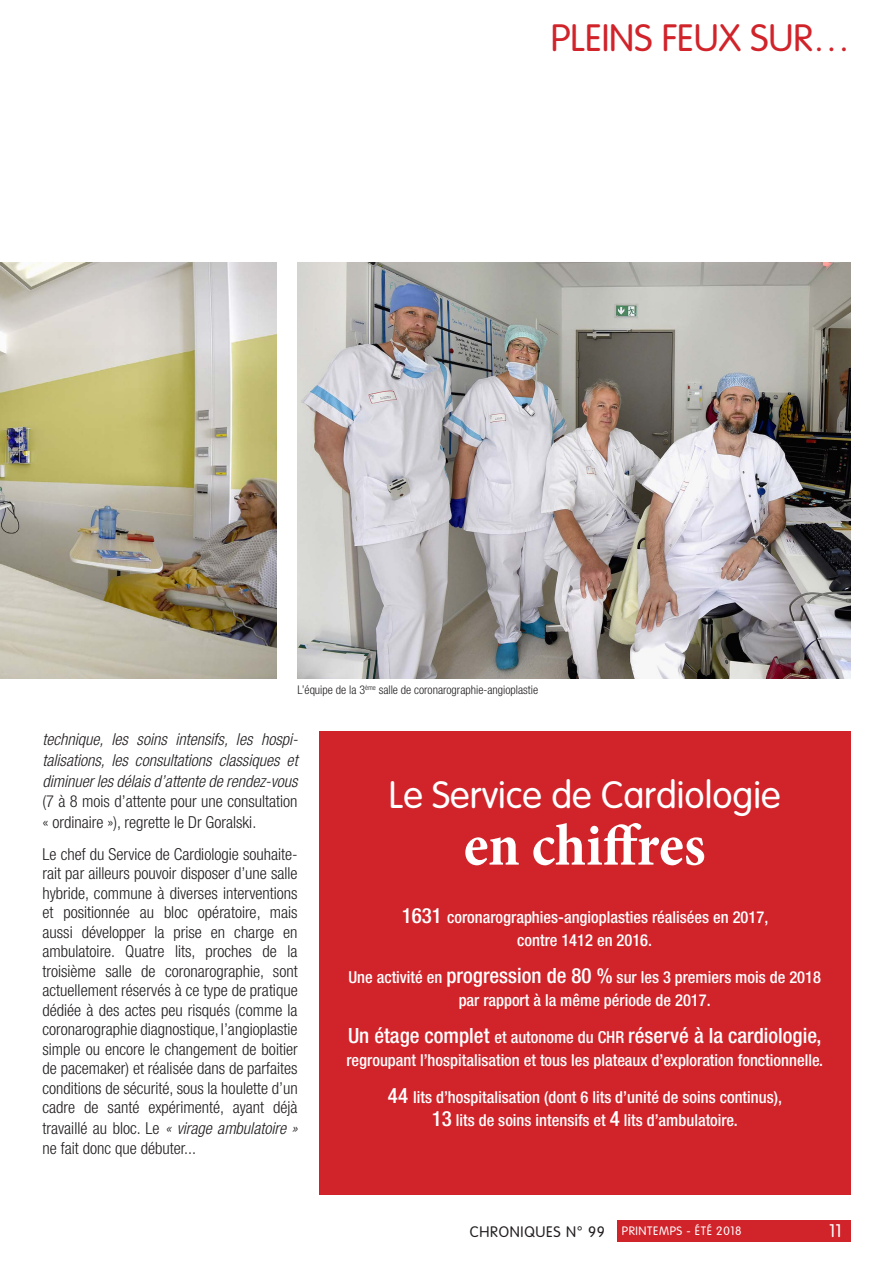
<style>
.page{position:relative;width:893px;height:1263px;background:#fff}
.page>*{position:absolute;margin:0;border:0;box-sizing:border-box;transform-origin:0 0}
.t1{font:700 condensed 60px "Minion Pro";color:#fff}
.t2{font:300 37.5px "VAG Rounded";color:#fff}
.t3{font:300 37.5px "VAG Rounded";color:#d1232a}
.t4{font:500 condensed 21px "Helvetica Neue";color:#fff}
.t5{font:300 18px "VAG Rounded";color:#fff}
.t6{font:300 condensed 16.5px/19.5px "Helvetica Neue";color:#231f20;text-align:justify}
.t7{font:500 condensed 16.5px "Helvetica Neue";color:#fff}
.t8{font:italic 300 condensed 16.5px/21px "Helvetica Neue";color:#231f20}
.t9{font:300 15px "VAG Rounded";letter-spacing:.05em;color:#231f20}
.t10{font:300 condensed 12px "Helvetica Neue";color:#231f20}
.t11{font:300 12px "VAG Rounded";letter-spacing:.05em;color:#fff}
.s1{font-style:normal}
.s2{font-style:italic}
.s3{font-size:21px}
.s4{font-size:16.5px}
</style>
<div class="page">
<div style="left:617px;top:1220px;width:233px;height:22px;background:#d1232a"></div>
<div style="left:319px;top:731px;width:531px;height:464px;background:#d1232a"></div>
<img style="left:0;top:262px;width:276px;height:417px">
<img style="left:298px;top:262px;width:552px;height:417px">
<p class="t3" style="left:551px;top:16px;width:301px">PLEINS FEUX SUR…</p>
<p class="t10" style="left:298px;top:683px;width:242px">L’équipe de la 3<sup>ème</sup> salle de coronarographie-angioplastie</p>
<p class="t8" style="left:43px;top:728px;width:257px">technique, les soins intensifs, les hospi&shy;talisations, les consultations classiques et</p>
<p class="t8" style="left:43px;top:771px;width:257px;line-height:19.5px">diminuer les délais d’attente de rendez-vous <span class="s1">(7 à 8 mois d’attente pour une consultation</span></p>
<p class="t6" style="left:43px;top:812px;width:215px">« ordinaire »), regrette le Dr Goralski.</p>
<p class="t6" style="left:43px;top:844px;width:257px">Le chef du Service de Cardiologie souhaite&shy;rait par ailleurs pouvoir disposer d’une salle hybride, commune à diverses interventions et positionnée au bloc opératoire, mais</p>
<p class="t6" style="left:43px;top:922px;width:257px">aussi développer la prise en charge en ambulatoire. Quatre lits, proches de la troisième salle de coronarographie, sont actuellement réservés à ce type de pratique dédiée à des actes peu risqués (comme la coronarographie diagnostique, l’angioplastie simple ou encore le changement de boitier de pacemaker) et réalisée dans de parfaites conditions de sécurité, sous la houlette d’un cadre de santé expérimenté, ayant déjà</p>
<p class="t6" style="left:43px;top:1118px;width:257px">travaillé au bloc. Le <span class="s2">« virage ambulatoire » </span>ne fait donc que débuter...</p>
<p class="t2" style="left:389px;top:773px;width:393px">Le Service de Cardiologie</p>
<p class="t1" style="left:463px;top:804px;width:244px">en chiffres</p>
<p class="t7" style="left:402px;top:907px;width:368px"><span class="s3">1631</span> coronarographies-angioplasties réalisées en 2017,</p>
<p class="t7" style="left:517px;top:930px;width:137px">contre 1412 en 2016.</p>
<p class="t7" style="left:348px;top:967px;width:474px">Une activité en <span class="s3">progression de 80 %</span> sur les 3 premiers mois de 2018</p>
<p class="t7" style="left:459px;top:990px;width:254px">par rapport à la même période de 2017.</p>
<p class="t4" style="left:348px;top:1023px;width:475px">Un étage complet <span class="s4">et autonome du CHR</span> réservé à la cardiologie,</p>
<p class="t7" style="left:346px;top:1050px;width:478px">regroupant l’hospitalisation et tous les plateaux d’exploration fonctionnelle.</p>
<p class="t7" style="left:388px;top:1087px;width:396px"><span class="s3">44</span> lits d’hospitalisation (dont 6 lits d’unité de soins continus),</p>
<p class="t7" style="left:432px;top:1110px;width:307px"><span class="s3">13</span> lits de soins intensifs et <span class="s3">4</span> lits d’ambulatoire.</p>
<p class="t9" style="left:470px;top:1223px;width:137px">CHRONIQUES N° 99</p>
<p class="t11" style="left:622px;top:1224px;width:121px">PRINTEMPS - ÉTÉ 2018</p>
<p class="t5" style="left:829px;top:1221px;width:14px">11</p>
</div>
